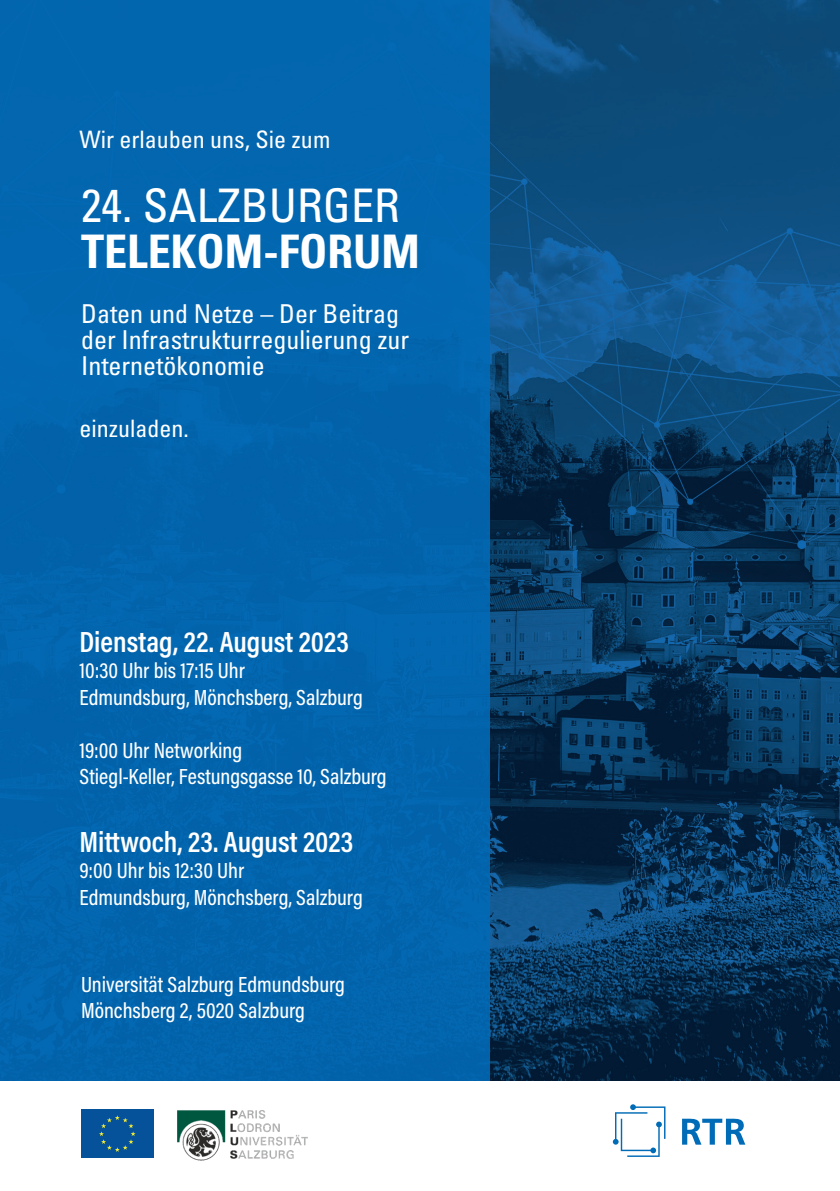
<style>
.page{position:relative;width:840px;height:1191px;background:#fff}
.page>*{position:absolute;margin:0;border:0;box-sizing:border-box;transform-origin:0 0}
.t1{font:condensed 46.2px "Univers LT Pro";color:#fff}
.t2{font:700 condensed 46.2px "Univers LT Pro";color:#fff}
.t3{font:600 29.4px "Acumin Pro Cond";color:#fff}
.t4{font:condensed 26px/26px "Univers LT Pro";color:#fff}
.t5{font:condensed 24px "Univers LT Pro";color:#fff}
.t6{font:500 22px "Acumin Pro Cond";color:#fff}
</style>
<div class="page">
<img style="left:489px;top:0;width:350px;height:1080px">
<div style="left:0;top:0;width:489px;height:1080px;background:#0266ae"></div>
<svg style="left:612px;top:1104px;width:49px;height:49px"></svg>
<svg style="left:682px;top:1118px;width:63px;height:26px"></svg>
<img style="left:177px;top:1110px;width:131px;height:51px">
<div style="left:81px;top:1109px;width:72px;height:49px;background:#05529b"></div>
<svg style="left:99px;top:1115px;width:36px;height:36px"></svg>
<p class="t5" style="left:79px;top:124px;width:252px">Wir erlauben uns, Sie zum</p>
<p class="t1" style="left:81px;top:177px;width:320px">24. SALZBURGER</p>
<p class="t2" style="left:81px;top:223px;width:340px">TELEKOM-FORUM</p>
<p class="t4" style="left:81px;top:300px;width:329px">Daten und Netze – Der Beitrag der Infrastrukturregulierung zur</p>
<p class="t4" style="left:81px;top:352px;width:185px">Internetökonomie</p>
<p class="t5" style="left:79px;top:413px;width:111px">einzuladen.</p>
<p class="t3" style="left:79px;top:622px;width:271px">Dienstag, 22. August 2023</p>
<p class="t6" style="left:79px;top:656px;width:167px">10:30 Uhr bis 17:15 Uhr</p>
<p class="t6" style="left:79px;top:683px;width:285px">Edmundsburg, Mönchsberg, Salzburg</p>
<p class="t6" style="left:79px;top:736px;width:164px">19:00 Uhr Networking</p>
<p class="t6" style="left:79px;top:762px;width:308px">Stiegl-Keller, Festungsgasse 10, Salzburg</p>
<p class="t3" style="left:79px;top:822px;width:275px">Mittwoch, 23. August 2023</p>
<p class="t6" style="left:79px;top:856px;width:166px">9:00 Uhr bis 12:30 Uhr</p>
<p class="t6" style="left:79px;top:883px;width:285px">Edmundsburg, Mönchsberg, Salzburg</p>
<p class="t6" style="left:81px;top:970px;width:265px">Universität Salzburg Edmundsburg</p>
<p class="t6" style="left:81px;top:996px;width:225px">Mönchsberg 2, 5020 Salzburg</p>
</div>
